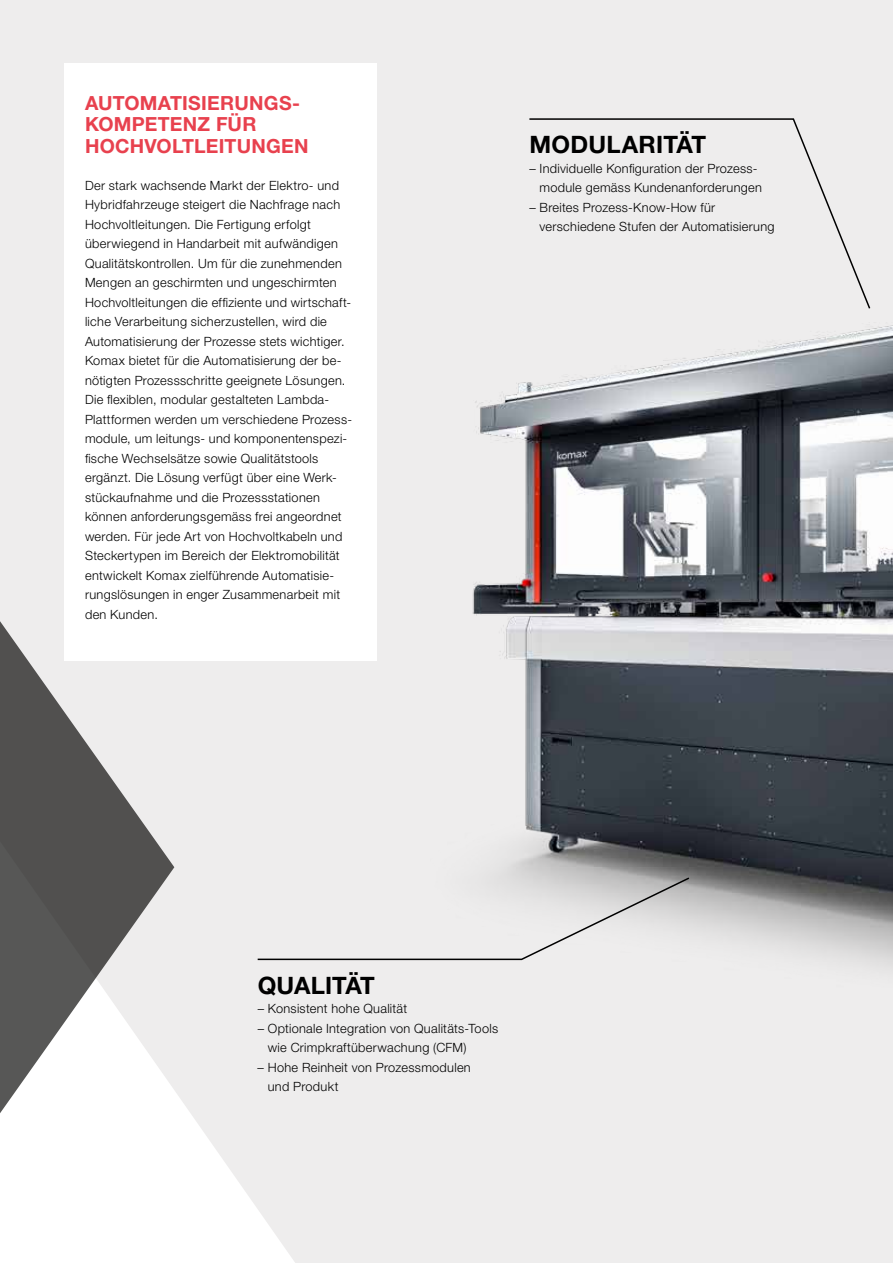
<style>
.page{position:relative;width:893px;height:1263px;background:#eeeded}
.page>*{position:absolute;margin:0;border:0;box-sizing:border-box;transform-origin:0 0}
.t1{font:700 24px "Helvetica Neue LT Std";letter-spacing:.01em;color:#000}
.t2{font:700 19.5px/21.8px "Helvetica Neue LT Std";letter-spacing:.01em;color:#e8414e}
.t3{font:300 12.75px/19.5px "Helvetica Neue LT Std";letter-spacing:.025em;color:#000}
</style>
<div class="page">
<img style="left:472px;top:325px;width:421px;height:643px">
<svg style="left:0;top:867px;width:295px;height:396px"></svg>
<svg style="left:0;top:621px;width:174px;height:546px"></svg>
<div style="left:64px;top:64px;width:312px;height:597px;background:#fff"></div>
<svg style="left:256px;top:876px;width:435px;height:85px"></svg>
<svg style="left:529px;top:118px;width:342px;height:191px"></svg>
<h2 class="t2" style="left:85px;top:91px;width:225px">AUTOMATISIERUNGS-<br>KOMPETENZ FÜR<br>HOCHVOLTLEITUNGEN</h2>
<p class="t3" style="left:85px;top:175px;width:268px">Der stark wachsende Markt der Elektro- und Hybridfahrzeuge steigert die Nachfrage nach Hochvoltleitungen. Die Fertigung erfolgt überwiegend in Handarbeit mit aufwändigen Qualitätskontrollen. Um für die zunehmenden Mengen an geschirmten und ungeschirmten Hochvoltleitungen die effiziente und wirtschaft&shy;liche Verarbeitung sicherzustellen, wird die Automatisierung der Prozesse stets wichtiger.<br>Komax bietet für die Automatisierung der be&shy;nötigten Prozessschritte geeignete Lösungen.<br>Die flexiblen, modular gestalteten Lambda-Plattformen werden um verschiedene Prozess&shy;module, um leitungs- und komponentenspezi&shy;fische Wechselsätze sowie Qualitätstools ergänzt. Die Lösung verfügt über eine Werk&shy;stückaufnahme und die Prozessstationen können anforderungsgemäss frei angeordnet werden. Für jede Art von Hochvoltkabeln und Steckertypen im Bereich der Elektromobilität entwickelt Komax zielführende Automatisie&shy;rungslösungen in enger Zusammenarbeit mit den Kunden.</p>
<h1 class="t1" style="left:529px;top:130px;width:178px">MODULARITÄT</h1>
<p class="t3" style="left:540px;top:158px;width:224px;text-indent:-10px">– Individuelle Konfiguration der Prozess&shy;module gemäss Kundenanforderungen</p>
<p class="t3" style="left:540px;top:197px;width:237px;text-indent:-10px">– Breites Prozess-Know-How für verschiedene Stufen der Automatisierung</p>
<h1 class="t1" style="left:258px;top:970px;width:119px">QUALITÄT</h1>
<p class="t3" style="left:258px;top:998px;width:151px">– Konsistent hohe Qualität</p>
<p class="t3" style="left:268px;top:1018px;width:232px;text-indent:-10px">– Optionale Integration von Qualitäts-Tools wie Crimpkraftüberwachung (CFM)</p>
<p class="t3" style="left:268px;top:1057px;width:204px;text-indent:-10px">– Hohe Reinheit von Prozessmodulen und Produkt</p>
</div>
